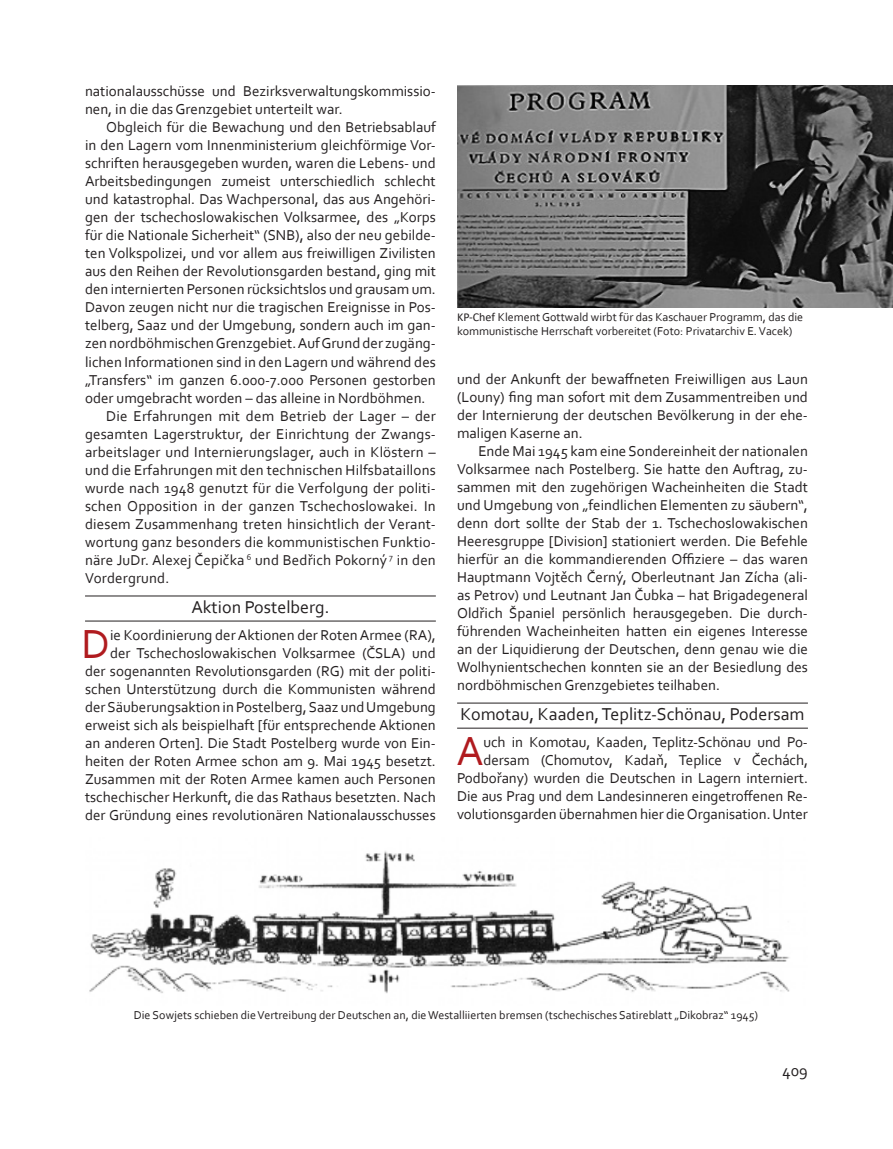
<style>
.page{position:relative;width:893px;height:1149px;background:#fff}
.page>*{position:absolute;margin:0;border:0;box-sizing:border-box;transform-origin:0 0}
._10_Initiale{font:42.6px "Corbel";color:#b01b1f}
.Zwischenüberschrift{font:18px "Corbel";color:#231f20}
.t1{font:16.5px "Corbel";color:#231f20}
._10_Einz{font:15px/18px "Corbel";color:#231f20;text-align:justify}
._10_Initiale-2{font:15px/18px "Corbel";color:#231f20;text-align:right}
.Bildlegende{font:12px/13.5px "Corbel";color:#231f20}
.s1{font-family:"Calibri"}
</style>
<div class="page">
<hr style="left:85px;top:595px;width:351px;height:1px;background:#231f20">
<hr style="left:85px;top:620px;width:351px;height:1px;background:#231f20">
<hr style="left:457px;top:702px;width:351px;height:1px;background:#231f20">
<hr style="left:457px;top:727px;width:351px;height:1px;background:#231f20">
<img style="left:457px;top:85px;width:436px;height:222px">
<img style="left:89px;top:851px;width:701px;height:142px">
<p class="_10_Initiale-2" style="left:85px;top:82px;width:352px;text-align:left">nationalausschüsse und Bezirksverwaltungskommissio&shy;nen, in die das Grenzgebiet unterteilt war.</p>
<p class="_10_Einz" style="left:85px;top:118px;width:352px;text-align:left;text-indent:21px">Obgleich für die Bewachung und den Betriebsablauf in den Lagern vom Innenministerium gleichförmige Vor&shy;schriften herausgegeben wurden, waren die Lebens- und Arbeitsbedingungen zumeist unterschiedlich schlecht und katastrophal. Das Wachpersonal, das aus Angehöri&shy;gen der tschechoslowakischen Volksarmee, des „Korps für die Nationale Sicherheit“ (SNB), also der neu gebilde&shy;ten Volkspolizei, und vor allem aus freiwilligen Zivilisten aus den Reihen der Revolutionsgarden bestand, ging mit den internierten Personen rücksichtslos und grausam um.<br>Davon zeugen nicht nur die tragischen Ereignisse in Pos&shy;telberg, Saaz und der Umgebung, sondern auch im gan&shy;zen nordböhmischen Grenzgebiet. Auf Grund der zugäng&shy;lichen Informationen sind in den Lagern und während des „Transfers“ im ganzen 6.000-7.000 Personen gestorben oder umgebracht worden – das alleine in Nordböhmen.</p>
<p class="_10_Einz" style="left:85px;top:406px;width:352px;text-indent:21px">Die Erfahrungen mit dem Betrieb der Lager – der gesamten Lagerstruktur, der Einrichtung der Zwangs&shy;arbeitslager und Internierungslager, auch in Klöstern – und die Erfahrungen mit den technischen Hilfsbataillons wurde nach 1948 genutzt für die Verfolgung der politi&shy;schen Opposition in der ganzen Tschechoslowakei. In diesem Zusammenhang treten hinsichtlich der Verant&shy;wortung ganz besonders die kommunistischen Funktio&shy;näre JuDr. Alexej Čepička <sup>6</sup> und Bedřich Pokorný <sup>7</sup> in den Vordergrund.</p>
<p class="Zwischenüberschrift" style="left:191px;top:596px;width:139px">Aktion Postelberg.</p>
<p class="_10_Initiale" style="left:82px;top:617px;width:30px">D</p>
<p class="_10_Initiale-2" style="left:85px;top:625px;width:352px">ie Koordinierung der Aktionen der Roten Armee (RA),<br>der Tschechoslowakischen Volksarmee (ČSLA) und<br>der sogenannten Revolutionsgarden (RG) mit der politi&shy;schen Unterstützung durch die Kommunisten während der Säuberungsaktion in Postelberg, Saaz und Umgebung erweist sich als beispielhaft [für entsprechende Aktionen an anderen Orten]. Die Stadt Postelberg wurde von Ein&shy;heiten der Roten Armee schon am 9. Mai 1945 besetzt.<br>Zusammen mit der Roten Armee kamen auch Personen tschechischer Herkunft, die das Rathaus besetzten. Nach der Gründung eines revolutionären Nationalausschusses</p>
<p class="Bildlegende" style="left:457px;top:310px;width:348px"><span class="s1">KP-Chef</span> Klement Gottwald wirbt für das Kaschauer Programm, das die kommunistische Herrschaft vorbereitet (Foto: Privatarchiv E. Vacek)</p>
<p class="_10_Initiale-2" style="left:457px;top:369px;width:352px;text-align:justify">und der Ankunft der bewaffneten Freiwilligen aus Laun (Louny) fing man sofort mit dem Zusammentreiben und der Internierung der deutschen Bevölkerung in der ehe&shy;maligen Kaserne an.</p>
<p class="_10_Einz" style="left:457px;top:441px;width:352px;text-indent:21px">Ende Mai 1945 kam eine Sondereinheit der nationalen Volksarmee nach Postelberg. Sie hatte den Auftrag, zu&shy;sammen mit den zugehörigen Wacheinheiten die Stadt und Umgebung von „feindlichen Elementen zu säubern“, denn dort sollte der Stab der 1. Tschechoslowakischen Heeresgruppe [Division] stationiert werden. Die Befehle hierfür an die kommandierenden Offiziere – das waren Hauptmann Vojtěch Černý, Oberleutnant Jan Zícha (ali&shy;as Petrov) und Leutnant Jan Čubka – hat Brigadegeneral Oldřich Španiel persönlich herausgegeben. Die durch&shy;führenden Wacheinheiten hatten ein eigenes Interesse an der Liquidierung der Deutschen, denn genau wie die Wolhynientschechen konnten sie an der Besiedlung des nordböhmischen Grenzgebietes teilhaben.</p>
<p class="Zwischenüberschrift" style="left:461px;top:703px;width:345px">Komotau, Kaaden, Teplitz-Schönau, Podersam</p>
<p class="_10_Initiale" style="left:456px;top:724px;width:29px">A</p>
<p class="_10_Initiale-2" style="left:457px;top:732px;width:352px">uch in Komotau, Kaaden, Teplitz-Schönau und Po&shy;dersam (Chomutov, Kadaň, Teplice v Čechách, Podbořany) wurden die Deutschen in Lagern interniert.<br>Die aus Prag und dem Landesinneren eingetroffenen Re&shy;volutionsgarden übernahmen hier die Organisation. Unter</p>
<p class="Bildlegende" style="left:134px;top:1007px;width:626px">Die Sowjets schieben die Vertreibung der Deutschen an, die Westalliierten bremsen (tschechisches Satireblatt „Dikobraz“ 1945)</p>
<p class="t1" style="left:782px;top:1060px;width:27px">409</p>
</div>
